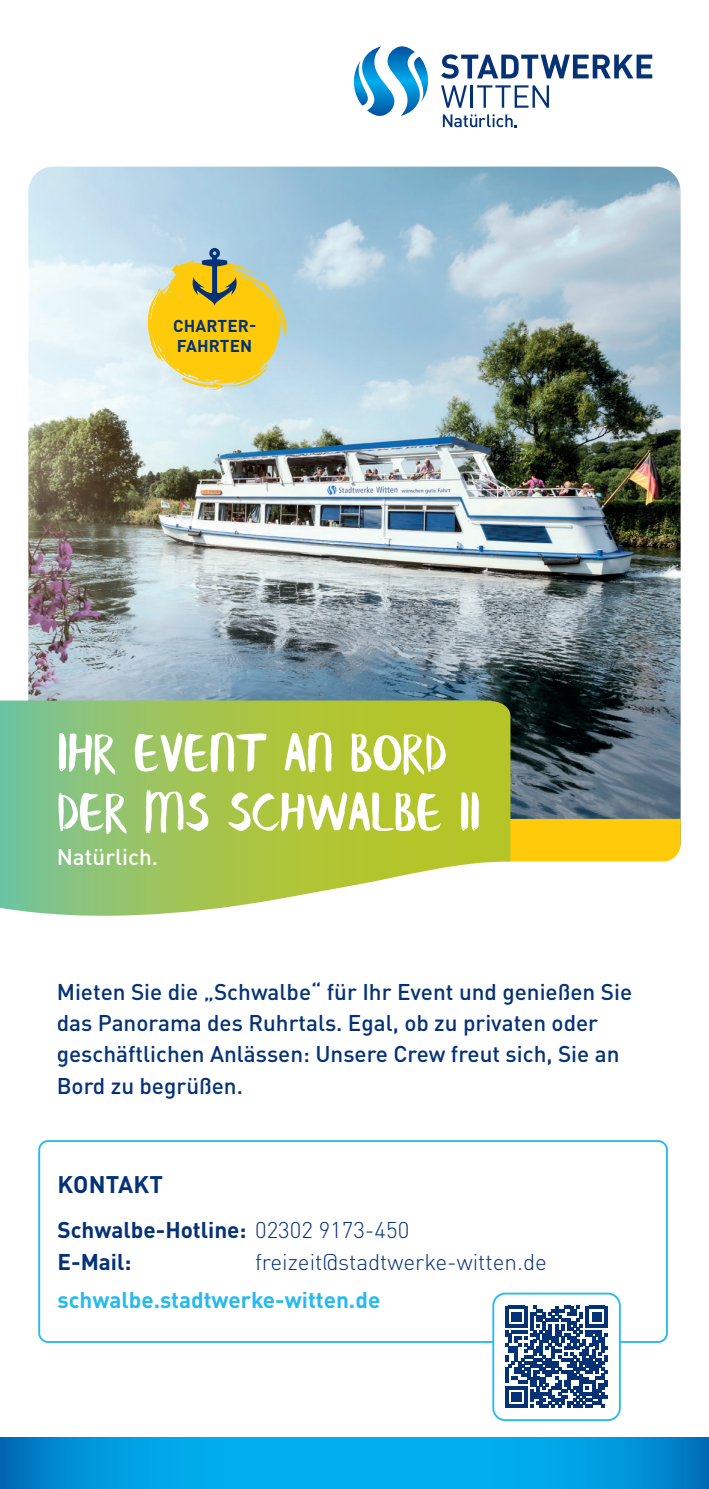
<style>
.page{position:relative;width:709px;height:1489px;background:#fff}
.page>*{position:absolute;margin:0;border:0;box-sizing:border-box;transform-origin:0 0}
.t1{font:59.25px/59.2px "Banaue Extended";color:#fff}
.t2{font:700 23.75px "DINOT";letter-spacing:.01em;color:#053276}
.t3{font:500 22.5px/31.2px "DINOT";color:#053276}
.t4{font:700 22.5px/31.2px "DINOT";color:#053276}
.t5{font:300 22.5px "DINOT";color:#053276}
.t6{font:700 22.5px "DINOT";color:#28baed}
.t7{font:500 22.5px "DINOT";color:#fff}
.t8{font:700 17px/20.2px "DINOT";letter-spacing:.01em;color:#053276}
.s1{font-weight:300}
</style>
<div class="page">
<div style="left:38px;top:1140px;width:630px;height:202px;border:2px solid #28baed;border-radius:9px"></div>
<div style="left:493px;top:1293px;width:127px;height:126px;background:#fff;border-radius:12px"></div>
<svg style="left:505px;top:1305px;width:102px;height:102px"></svg>
<div style="left:492px;top:1292px;width:128px;height:128px;border:2px solid #28baed;border-radius:12px"></div>
<svg style="left:441px;top:54px;width:211px;height:25px"></svg>
<svg style="left:441px;top:85px;width:26px;height:23px"></svg>
<hr style="left:470px;top:85px;width:3px;height:23px;background:#053276">
<svg style="left:477px;top:85px;width:72px;height:23px"></svg>
<svg style="left:443px;top:114px;width:74px;height:13px"></svg>
<svg style="left:354px;top:46px;width:75px;height:70px"></svg>
<img style="left:28px;top:167px;width:652px;height:651px">
<div style="left:510px;top:818px;width:170px;height:43px;background:#feca0a"></div>
<svg style="left:0;top:700px;width:510px;height:216px;background:#a9c961"></svg>
<svg style="left:0;top:1437px;width:709px;height:51px;background:#009fe2"></svg>
<svg style="left:148px;top:248px;width:139px;height:142px;background:#dec95a"></svg>
<p class="t8" style="left:173px;top:315px;width:85px">CHARTER-<br>FAHRTEN</p>
<h1 class="t1" style="left:57px;top:721px;width:424px">IHR EVENT AN BORD<br>DER MS SCHWALBE II</h1>
<p class="t7" style="left:57px;top:842px;width:103px">Natürlich.</p>
<p class="t3" style="left:57px;top:975px;width:577px">Mieten Sie die „Schwalbe“ für Ihr Event und genießen Sie das Panorama des Ruhrtals. Egal, ob zu privaten oder geschäftlichen Anlässen: Unsere Crew freut sich, Sie an Bord zu begrüßen.</p>
<p class="t2" style="left:58px;top:1168px;width:107px">KONTAKT</p>
<p class="t4" style="left:57px;top:1213px;width:353px">Schwalbe-Hotline: <span class="s1">02302 9173-450<br></span>E-Mail:</p>
<p class="t5" style="left:255px;top:1247px;width:293px">freizeit@stadtwerke-witten.de</p>
<p class="t6" style="left:57px;top:1285px;width:324px">schwalbe.stadtwerke-witten.de</p>
</div>
